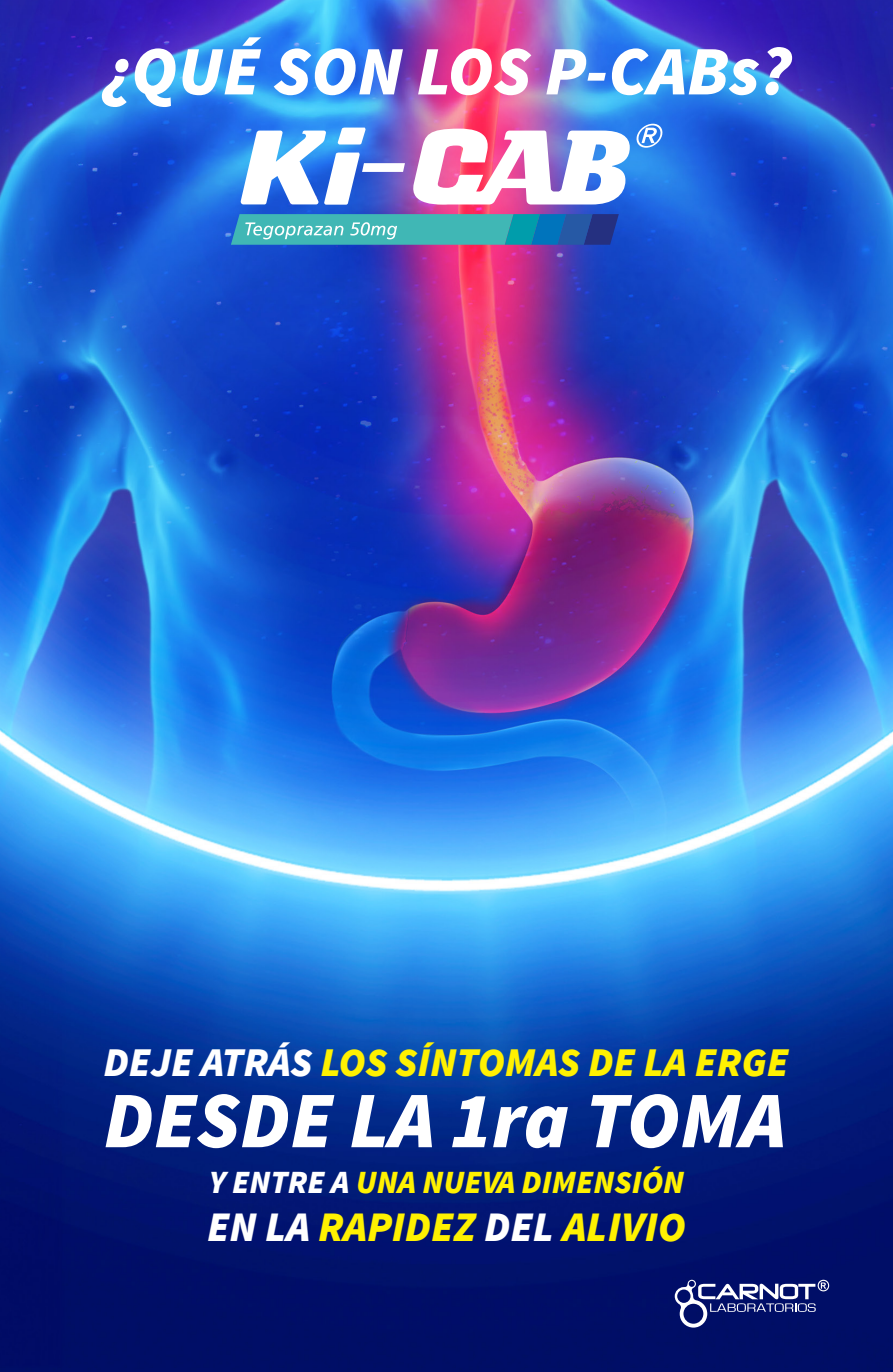
<style>
.page{position:relative;width:893px;height:1372px;background:#fff}
.page>*{position:absolute;margin:0;border:0;box-sizing:border-box;transform-origin:0 0}
.t1{font:italic 900 80.33px "Source Sans Pro";color:#fff}
.t2{font:italic 900 69.3px "Source Sans Pro";color:#fff}
.t3{font:italic 900 41.85px "Source Sans Pro";color:#fff101}
.t4{font:italic 900 40.73px "Source Sans Pro";color:#fff101}
.t5{font:italic 900 32.18px "Source Sans Pro";color:#fff101}
.s1{color:#fff}
</style>
<div class="page">
<img style="left:0;top:0;width:893px;height:1371px">
<svg style="left:413px;top:124px;width:251px;height:81px"></svg>
<svg style="left:240px;top:128px;width:165px;height:77px"></svg>
<svg style="left:231px;top:214px;width:388px;height:31px;background:#3da1b4"></svg>
<svg style="left:675px;top:1279px;width:154px;height:48px;background:#374288"></svg>
<p class="t2" style="left:102px;top:27px;width:691px">¿QUÉ SON LOS P-CABs?</p>
<p class="t4" style="left:103px;top:1036px;width:686px"><span class="s1">DEJE ATRÁS</span> LOS SÍNTOMAS DE LA ERGE</p>
<p class="t1" style="left:103px;top:1068px;width:684px">DESDE LA 1ra TOMA</p>
<p class="t5" style="left:209px;top:1161px;width:477px"><span class="s1">Y ENTRE A</span> UNA NUEVA DIMENSIÓN</p>
<p class="t3" style="left:207px;top:1200px;width:480px"><span class="s1">EN LA</span> RAPIDEZ <span class="s1">DEL</span> ALIVIO</p>
</div>
